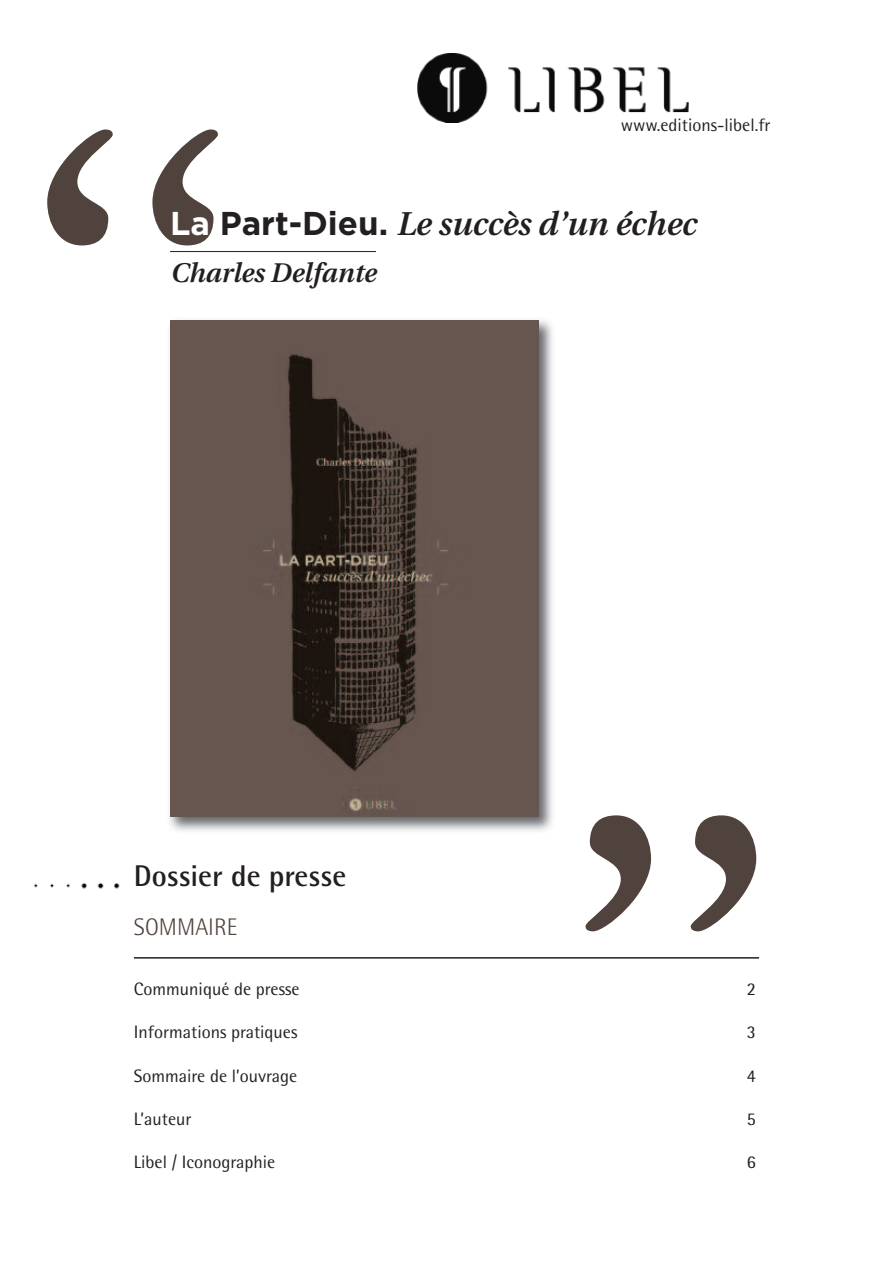
<style>
.page{position:relative;width:893px;height:1263px;background:#fff}
.page>*{position:absolute;margin:0;border:0;box-sizing:border-box;transform-origin:0 0}
.t1{font:630px "Garamond Three SC";color:#50433d}
.t2{font:italic 600 33px "Utopia";color:#231f20}
.t3{font:700 30px "Rotis Semi Sans Std";color:#231f20}
.t4{font:italic 600 27px "Utopia";color:#231f20}
.t5{font:300 24px "Rotis Semi Sans Std";color:#50433d}
.t6{font:18px "Rotis Semi Sans Std";color:#231f20}
.s1{font-family:"Gotham";font-weight:700;font-style:normal;color:#fff}
.s2{font-family:"Gotham";font-weight:700;font-style:normal}
</style>
<div class="page">
<hr style="left:134px;top:957px;width:625px;height:1px;background:#231f20">
<img style="left:169px;top:320px;width:384px;height:511px">
<img style="left:170px;top:321px;width:369px;height:495px">
<img style="left:417px;top:53px;width:271px;height:69px">
<img style="left:34px;top:882px;width:86px;height:7px">
<hr style="left:170px;top:251px;width:206px;height:1px;background:#231f20">
<p class="t6" style="left:621px;top:119px;width:151px">www.editions-libel.fr</p>
<h1 class="t1" style="left:10px;top:97px;width:247px">“</h1>
<h2 class="t2" style="left:170px;top:210px;width:527px"><span class="s1">La</span> <span class="s2">Part-Dieu.</span> Le succès d’un échec</h2>
<h3 class="t4" style="left:170px;top:262px;width:207px">Charles Delfante</h3>
<h3 class="t3" style="left:134px;top:865px;width:214px">Dossier de presse</h3>
<h3 class="t5" style="left:134px;top:918px;width:105px">SOMMAIRE</h3>
<h1 class="t1" style="left:548px;top:783px;width:247px">”</h1>
<p class="t6" style="left:134px;top:983px;width:167px">Communiqué de presse</p>
<p class="t6" style="left:747px;top:983px;width:11px">2</p>
<p class="t6" style="left:134px;top:1026px;width:165px">Informations pratiques</p>
<p class="t6" style="left:747px;top:1026px;width:11px">3</p>
<p class="t6" style="left:134px;top:1069px;width:165px">Sommaire de l’ouvrage</p>
<p class="t6" style="left:747px;top:1069px;width:11px">4</p>
<p class="t6" style="left:134px;top:1112px;width:59px">L’auteur</p>
<p class="t6" style="left:747px;top:1112px;width:11px">5</p>
<p class="t6" style="left:134px;top:1155px;width:143px">Libel / Iconographie</p>
<p class="t6" style="left:747px;top:1155px;width:11px">6</p>
</div>
